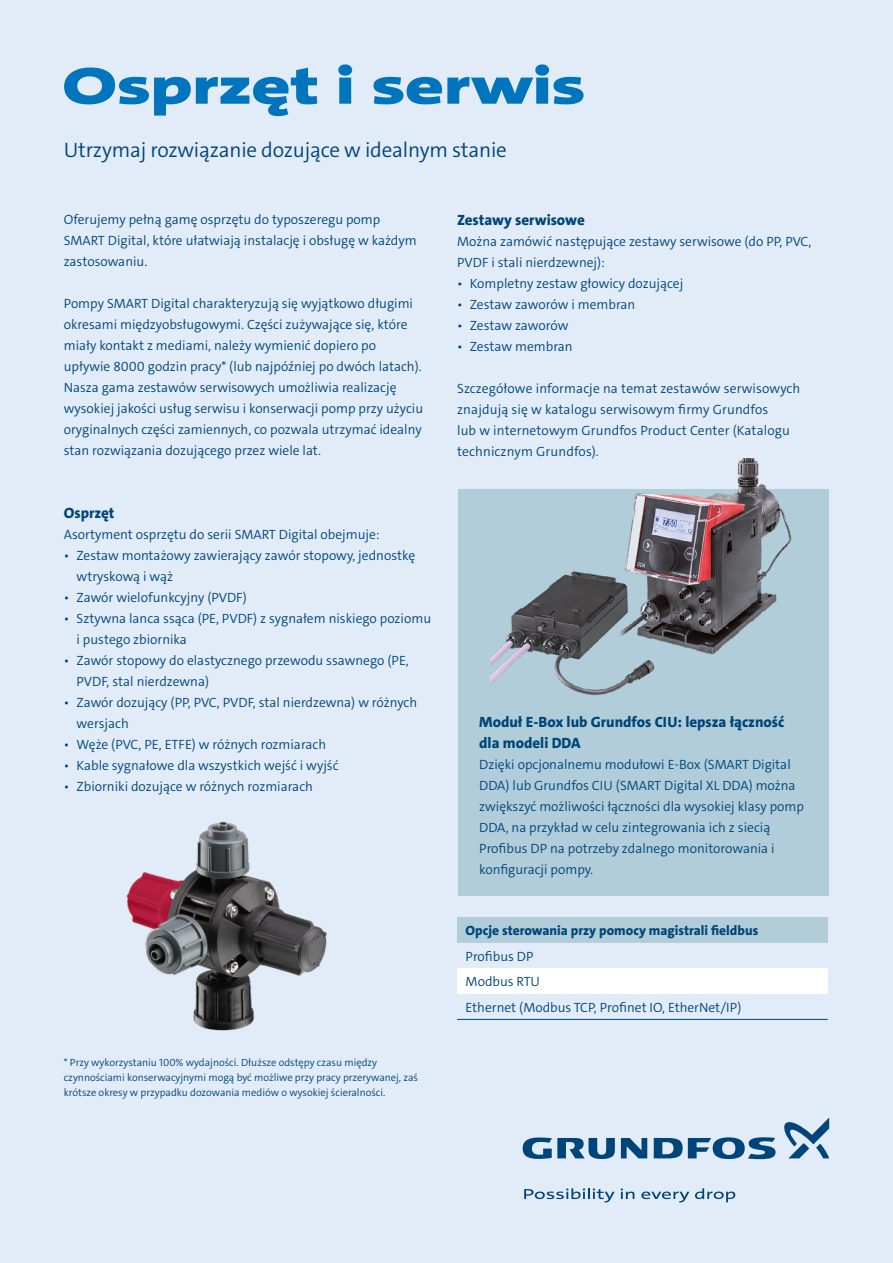
<style>
.page{position:relative;width:893px;height:1263px;background:#e1ecf8}
.page>*{position:absolute;margin:0;border:0;box-sizing:border-box;transform-origin:0 0}
.t1{font:900 52.5px "Grundfos The Sans Extd";letter-spacing:-.005em;color:#0074bc}
.t2{font:300 21px "Grundfos The Sans";letter-spacing:-.01em;color:#004579}
.t3{font:800 15px/21px "Grundfos The Sans";color:#004579}
.t4{font:300 13.5px/21px "Grundfos The Sans";color:#004579}
.t5{font:800 13.5px "Grundfos The Sans";color:#004579}
.t6{font:300 10.5px/15px "Grundfos The Sans";color:#004579}
</style>
<div class="page">
<img style="left:126px;top:821px;width:201px;height:210px">
<div style="left:458px;top:489px;width:370px;height:407px;background:#b0cdd9"></div>
<img style="left:490px;top:458px;width:302px;height:238px">
<div style="left:457px;top:917px;width:371px;height:26px;background:#b0cdd9"></div>
<svg style="left:457px;top:1018px;width:371px;height:1px"></svg>
<div style="left:457px;top:968px;width:371px;height:26px;background:#fff"></div>
<hr style="left:457px;top:1019px;width:371px;height:1px;background:#004579">
<svg style="left:621px;top:1138px;width:26px;height:20px"></svg>
<svg style="left:523px;top:1137px;width:92px;height:22px"></svg>
<svg style="left:654px;top:1137px;width:121px;height:22px"></svg>
<svg style="left:784px;top:1118px;width:45px;height:40px"></svg>
<svg style="left:524px;top:1188px;width:91px;height:14px"></svg>
<svg style="left:621px;top:1188px;width:13px;height:11px"></svg>
<svg style="left:641px;top:1191px;width:48px;height:11px"></svg>
<svg style="left:695px;top:1188px;width:40px;height:14px"></svg>
<h1 class="t1" style="left:62px;top:52px;width:525px">Osprzęt i serwis</h1>
<h2 class="t2" style="left:64px;top:136px;width:445px">Utrzymaj rozwiązanie dozujące w idealnym stanie</h2>
<p class="t4" style="left:64px;top:209px;width:354px">Oferujemy pełną gamę osprzętu do typoszeregu pomp<br>SMART Digital, które ułatwiają instalację i obsługę w każdym zastosowaniu.</p>
<p class="t4" style="left:64px;top:293px;width:361px">Pompy SMART Digital charakteryzują się wyjątkowo długimi okresami międzyobsługowymi. Części zużywające się, które miały kontakt z mediami, należy wymienić dopiero po upływie 8000 godzin pracy* (lub najpóźniej po dwóch latach).<br>Nasza gama zestawów serwisowych umożliwia realizację wysokiej jakości usług serwisu i konserwacji pomp przy użyciu oryginalnych części zamiennych, co pozwala utrzymać idealny stan rozwiązania dozującego przez wiele lat.</p>
<p class="t3" style="left:64px;top:502px;width:52px">Osprzęt</p>
<p class="t4" style="left:64px;top:524px;width:317px">Asortyment osprzętu do serii SMART Digital obejmuje:</p>
<p class="t4" style="left:77px;top:545px;width:340px;text-indent:-13px">• Zestaw montażowy zawierający zawór stopowy, jednostkę wtryskową i wąż</p>
<p class="t4" style="left:64px;top:587px;width:184px">• Zawór wielofunkcyjny (PVDF)</p>
<p class="t4" style="left:77px;top:608px;width:356px;text-indent:-13px">• Sztywna lanca ssąca (PE, PVDF) z sygnałem niskiego poziomu i pustego zbiornika</p>
<p class="t4" style="left:77px;top:650px;width:334px;text-indent:-13px">• Zawór stopowy do elastycznego przewodu ssawnego (PE,<br>PVDF, stal nierdzewna)</p>
<p class="t4" style="left:77px;top:692px;width:342px;text-indent:-13px">• Zawór dozujący (PP, PVC, PVDF, stal nierdzewna) w różnych wersjach</p>
<p class="t4" style="left:64px;top:734px;width:264px">• Węże (PVC, PE, ETFE) w różnych rozmiarach</p>
<p class="t4" style="left:64px;top:755px;width:276px">• Kable sygnałowe dla wszystkich wejść i wyjść</p>
<p class="t4" style="left:64px;top:776px;width:251px">• Zbiorniki dozujące w różnych rozmiarach</p>
<p class="t6" style="left:64px;top:1055px;width:356px">* Przy wykorzystaniu 100% wydajności. Dłuższe odstępy czasu między czynnościami konserwacyjnymi mogą być możliwe przy pracy przerywanej, zaś krótsze okresy w przypadku dozowania mediów o wysokiej ścieralności.</p>
<p class="t3" style="left:457px;top:209px;width:129px">Zestawy serwisowe</p>
<p class="t4" style="left:457px;top:231px;width:356px">Można zamówić następujące zestawy serwisowe (do PP, PVC,<br>PVDF i stali nierdzewnej):</p>
<p class="t4" style="left:457px;top:273px;width:228px">• Kompletny zestaw głowicy dozującej</p>
<p class="t4" style="left:457px;top:294px;width:180px">• Zestaw zaworów i membran</p>
<p class="t4" style="left:457px;top:315px;width:113px">• Zestaw zaworów</p>
<p class="t4" style="left:457px;top:336px;width:117px">• Zestaw membran</p>
<p class="t4" style="left:457px;top:378px;width:345px">Szczegółowe informacje na temat zestawów serwisowych znajdują się w katalogu serwisowym firmy Grundfos<br>lub w internetowym Grundfos Product Center (Katalogu technicznym Grundfos).</p>
<p class="t3" style="left:479px;top:712px;width:307px">Moduł E-Box lub Grundfos CIU: lepsza łączność dla modeli DDA</p>
<p class="t4" style="left:479px;top:754px;width:326px">Dzięki opcjonalnemu modułowi E-Box (SMART Digital DDA) lub Grundfos CIU (SMART Digital XL DDA) można zwiększyć możliwości łączności dla wysokiej klasy pomp DDA, na przykład w celu zintegrowania ich z siecią Profibus DP na potrzeby zdalnego monitorowania i konfiguracji pompy.</p>
<p class="t5" style="left:466px;top:922px;width:294px">Opcje sterowania przy pomocy magistrali fieldbus</p>
<p class="t4" style="left:466px;top:943px;width:277px;line-height:25.5px">Profibus DP<br>Modbus RTU<br>Ethernet (Modbus TCP, Profinet IO, EtherNet/IP)</p>
</div>
